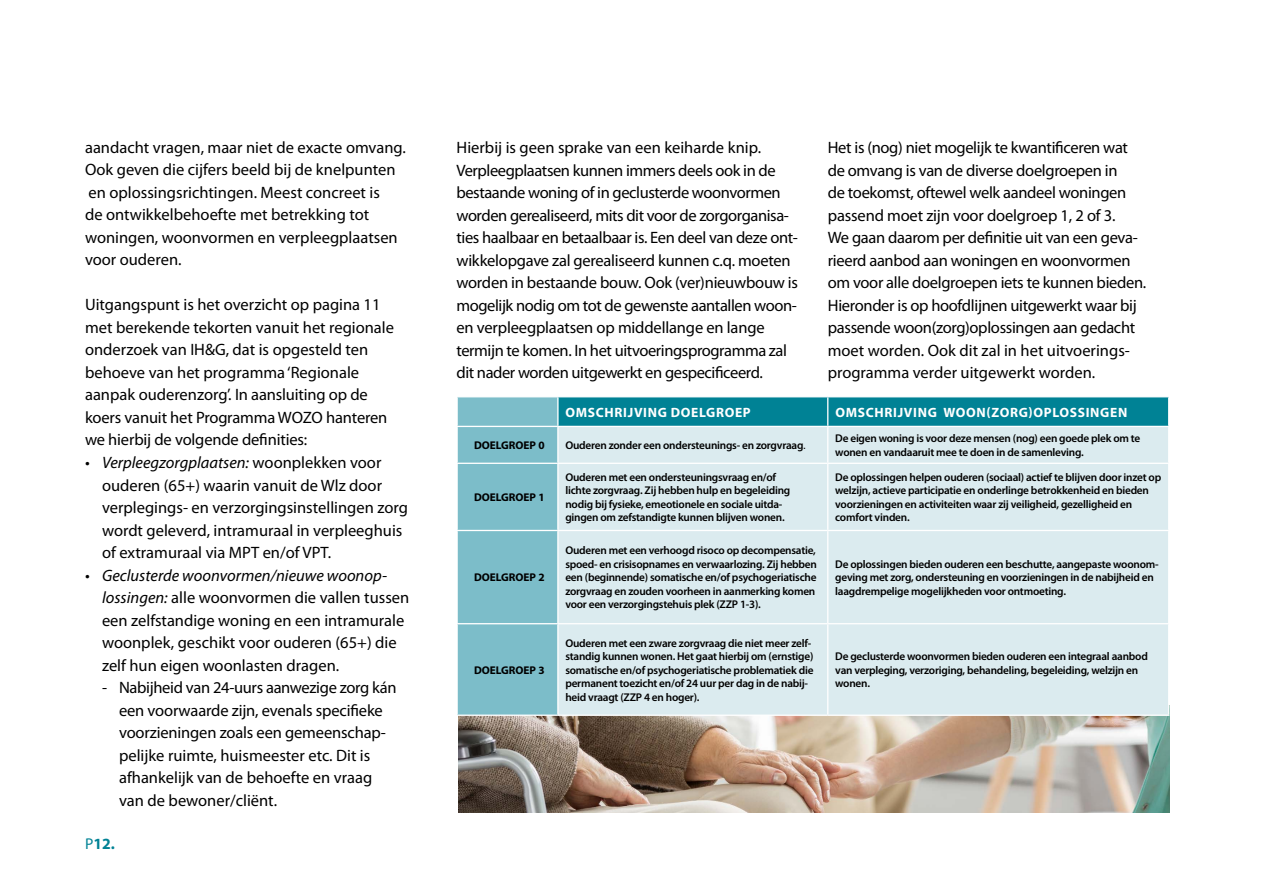
<style>
.page{position:relative;width:1263px;height:893px;background:#fff}
.page>*{position:absolute;margin:0;border:0;box-sizing:border-box;transform-origin:0 0}
.t1{font:16.5px/22.5px "Myriad Pro";letter-spacing:-.01em;color:#000}
.t2{font:700 15.6px "Myriad Pro";color:#008295}
.t3{font:700 13.5px "Myriad Pro";letter-spacing:.05em;color:#fff}
.t4{font:600 11.25px/13.5px "Myriad Pro";letter-spacing:-.02em;color:#000}
.t5{font:700 11.25px "Myriad Pro";color:#000}
.s1{font-style:italic}
.s2{font-weight:400}
.s3{font-family:"Museo Sans W01 500";font-weight:400}
</style>
<div class="page">
<img style="left:458px;top:716px;width:711px;height:96px">
<svg style="left:457px;top:397px;width:712px;height:318px;background:#bddce2"></svg>
<hr style="left:456px;top:426px;width:102px;height:1px;background:#fff">
<hr style="left:456px;top:427px;width:2px;height:36px;background:#fff">
<hr style="left:558px;top:426px;width:270px;height:1px;background:#fff">
<hr style="left:557px;top:427px;width:2px;height:36px;background:#fff">
<hr style="left:828px;top:426px;width:341px;height:1px;background:#fff">
<hr style="left:827px;top:427px;width:1px;height:36px;background:#fff">
<hr style="left:1168px;top:427px;width:1px;height:36px;background:#fff">
<hr style="left:456px;top:463px;width:102px;height:1px;background:#fff">
<hr style="left:456px;top:464px;width:2px;height:66px;background:#fff">
<hr style="left:558px;top:463px;width:270px;height:1px;background:#fff">
<hr style="left:557px;top:464px;width:2px;height:66px;background:#fff">
<hr style="left:828px;top:463px;width:341px;height:1px;background:#fff">
<hr style="left:827px;top:464px;width:1px;height:66px;background:#fff">
<hr style="left:1168px;top:464px;width:1px;height:66px;background:#fff">
<hr style="left:456px;top:530px;width:102px;height:1px;background:#fff">
<hr style="left:456px;top:531px;width:2px;height:92px;background:#fff">
<hr style="left:558px;top:530px;width:270px;height:1px;background:#fff">
<hr style="left:557px;top:531px;width:2px;height:92px;background:#fff">
<hr style="left:828px;top:530px;width:341px;height:1px;background:#fff">
<hr style="left:827px;top:531px;width:1px;height:92px;background:#fff">
<hr style="left:1168px;top:531px;width:1px;height:92px;background:#fff">
<hr style="left:456px;top:623px;width:102px;height:1px;background:#fff">
<hr style="left:456px;top:624px;width:2px;height:91px;background:#fff">
<hr style="left:558px;top:623px;width:270px;height:1px;background:#fff">
<hr style="left:557px;top:624px;width:2px;height:91px;background:#fff">
<hr style="left:828px;top:623px;width:341px;height:1px;background:#fff">
<hr style="left:827px;top:624px;width:1px;height:91px;background:#fff">
<hr style="left:1168px;top:624px;width:1px;height:91px;background:#fff">
<p class="t1" style="left:85px;top:136px;width:322px">aandacht vragen, maar niet de exacte omvang.<br>Ook geven die cijfers beeld bij de knelpunten en oplossingsrichtingen. Meest concreet is<br>de ontwikkelbehoefte met betrekking tot woningen, woonvormen en verpleegplaatsen voor ouderen.</p>
<p class="t1" style="left:85px;top:293px;width:310px">Uitgangspunt is het overzicht op pagina 11 met berekende tekorten vanuit het regionale onderzoek van IH&amp;G, dat is opgesteld ten behoeve van het programma ‘Regionale aanpak ouderenzorg’. In aansluiting op de koers vanuit het Programma WOZO hanteren we hierbij de volgende definities:</p>
<p class="t1" style="left:102px;top:451px;width:307px;text-indent:-17px"><span class="s1">• Verpleegzorgplaatsen:</span> woonplekken voor ouderen (65+) waarin vanuit de Wlz door verplegings- en verzorgingsinstellingen zorg wordt geleverd, intramuraal in verpleeghuis of extramuraal via MPT en/of VPT.</p>
<p class="t1" style="left:102px;top:563px;width:309px;text-indent:-17px"><span class="s1">• Geclusterde woonvormen/nieuwe woonop&shy;lossingen:</span> alle woonvormen die vallen tussen een zelfstandige woning en een intramurale woonplek, geschikt voor ouderen (65+) die zelf hun eigen woonlasten dragen.</p>
<p class="t1" style="left:119px;top:676px;width:279px;text-indent:-17px">- Nabijheid van 24-uurs aanwezige zorg kán een voorwaarde zijn, evenals specifieke voorzieningen zoals een gemeenschap&shy;pelijke ruimte, huismeester etc. Dit is afhankelijk van de behoefte en vraag van de bewoner/cliënt.</p>
<p class="t2" style="left:85px;top:834px;width:31px"><span class="s2">P</span>12.</p>
<p class="t1" style="left:456px;top:136px;width:343px">Hierbij is geen sprake van een keiharde knip.<br>Verpleegplaatsen kunnen immers deels ook in de bestaande woning of in geclusterde woonvormen worden gerealiseerd, mits dit voor de zorgorganisa&shy;ties haalbaar en betaalbaar is. Een deel van deze ont&shy;wikkelopgave zal gerealiseerd kunnen c.q. moeten worden in bestaande bouw. Ook (ver)nieuwbouw is mogelijk nodig om tot de gewenste aantallen woon&shy;en verpleegplaatsen op middellange en lange termijn te komen. In het uitvoeringsprogramma zal dit nader worden uitgewerkt en gespecificeerd.</p>
<p class="t1" style="left:828px;top:136px;width:320px">Het is (nog) niet mogelijk te kwantificeren wat de omvang is van de diverse doelgroepen in<br>de toekomst, oftewel welk aandeel woningen passend moet zijn voor doelgroep 1, 2 of 3.<br>We gaan daarom per definitie uit van een geva&shy;rieerd aanbod aan woningen en woonvormen om voor alle doelgroepen iets te kunnen bieden.<br>Hieronder is op hoofdlijnen uitgewerkt waar bij passende woon(zorg)oplossingen aan gedacht moet worden. Ook dit zal in het uitvoerings&shy;programma verder uitgewerkt worden.</p>
<p class="t3" style="left:565px;top:403px;width:187px">OMSCHRIJVING DOELGROEP</p>
<p class="t3" style="left:835px;top:403px;width:293px">OMSCHRIJVING WOON(ZORG)OPLOSSINGEN</p>
<p class="t5" style="left:474px;top:438px;width:72px">DOELGROEP 0</p>
<p class="t4" style="left:565px;top:438px;width:242px">Ouderen zonder een ondersteunings- en zorgvraag<span class="s3">.</span></p>
<p class="t4" style="left:835px;top:431px;width:307px">De eigen woning is voor deze mensen (nog) een goede plek om te wonen en vandaaruit mee te doen in de samenleving.</p>
<p class="t5" style="left:474px;top:490px;width:72px">DOELGROEP 1</p>
<p class="t4" style="left:565px;top:470px;width:226px">Ouderen met een ondersteuningsvraag en/of lichte zorgvraag. Zij hebben hulp en begeleiding nodig bij fysieke, emeotionele en sociale uitda&shy;gingen om zefstandigte kunnen blijven wonen.</p>
<p class="t4" style="left:835px;top:470px;width:327px">De oplossingen helpen ouderen (sociaal) actief te blijven door inzet op welzijn, actieve participatie en onderlinge betrokkenheid en bieden voorzieningen en activiteiten waar zij veiligheid, gezelligheid en comfort vinden.</p>
<p class="t5" style="left:474px;top:570px;width:72px">DOELGROEP 2</p>
<p class="t5" style="left:474px;top:663px;width:72px">DOELGROEP 3</p>
<p class="t4" style="left:565px;top:543px;width:253px">Ouderen met een verhoogd risoco op decompensatie, spoed- en crisisopnames en verwaarlozing. Zij hebben een (beginnende) somatische en/of psychogeriatische zorgvraag en zouden voorheen in aanmerking komen voor een verzorgingstehuis plek (ZZP 1-3).</p>
<p class="t4" style="left:565px;top:636px;width:250px">Ouderen met een zware zorgvraag die niet meer zelf&shy;standig kunnen wonen. Het gaat hierbij om (ernstige) somatische en/of psychogeriatische problematiek die permanent toezicht en/of 24 uur per dag in de nabij&shy;heid vraagt (ZZP 4 en hoger).</p>
<p class="t4" style="left:835px;top:557px;width:325px">De oplossingen bieden ouderen een beschutte, aangepaste woonom&shy;geving met zorg, ondersteuning en voorzieningen in de nabijheid en laagdrempelige mogelijkheden voor ontmoeting.</p>
<p class="t4" style="left:835px;top:649px;width:314px">De geclusterde woonvormen bieden ouderen een integraal aanbod van verpleging, verzoriging, behandeling, begeleiding, welzijn en wonen.</p>
</div>
